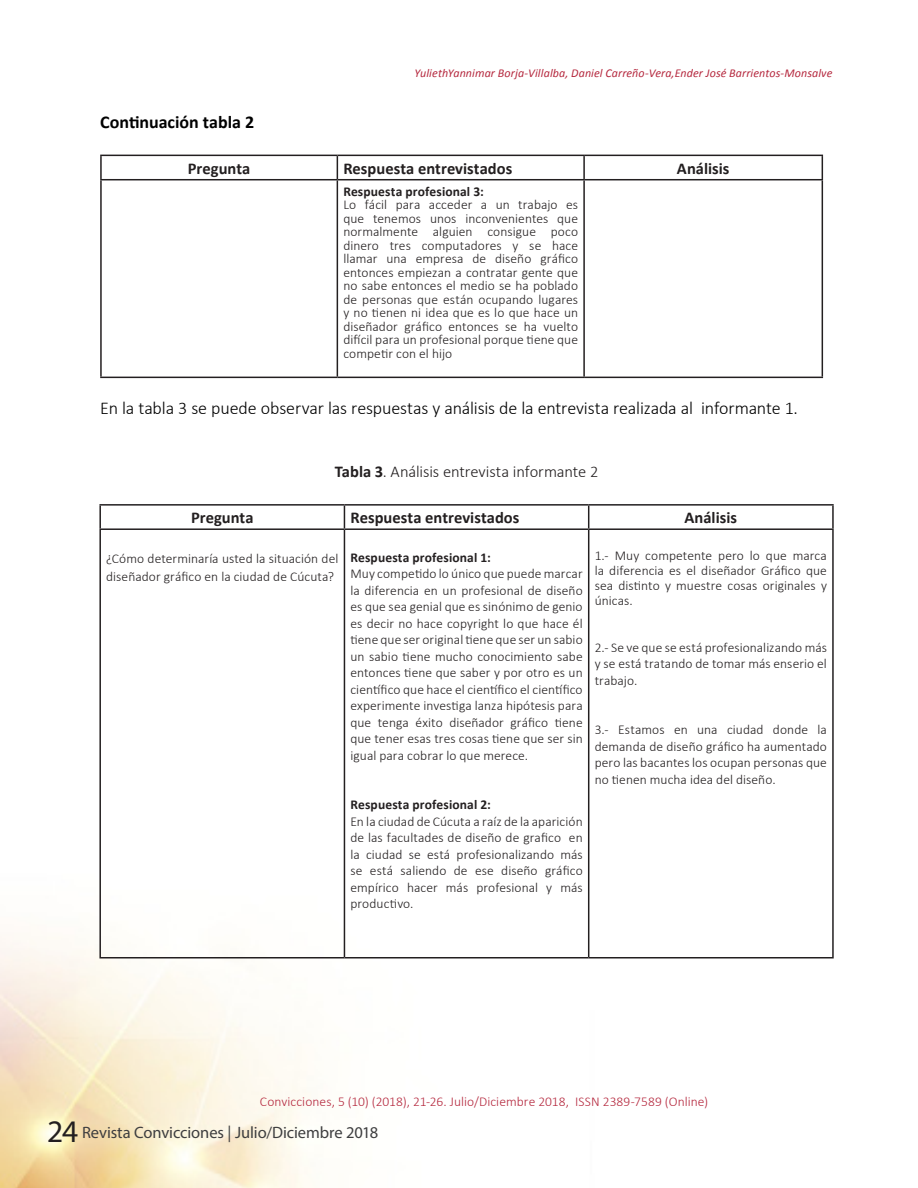
<style>
.page{position:relative;width:918px;height:1188px;background:#fff}
.page>*{position:absolute;margin:0;border:0;box-sizing:border-box;transform-origin:0 0}
.Sub2{font:300 18px "Calibri";letter-spacing:-.01em;color:#000}
.sub{font:700 18px "Calibri";color:#000}
.Sub2-2{font:700 16.5px "Calibri";letter-spacing:.005em;color:#231f20}
.t1{font:16.5px "Myriad Pro";letter-spacing:-.005em;color:#3e3e3f}
.Sub2-3{font:300 16.5px "Calibri";letter-spacing:-.005em;color:#231f20}
.Sub2-4{font:300 13.5px/16.5px "Calibri";letter-spacing:.005em;color:#231f20;text-align:justify}
.Sub2-5{font:300 13.5px "Calibri";letter-spacing:.005em;color:#b5283e}
.Sub2-6{font:700 13.5px "Calibri";letter-spacing:.01em;color:#231f20}
.autor{font:italic 12px "Calibri";letter-spacing:.01em;color:#b5283e}
.s1{font-weight:700}
.s2{font-size:31.5px;color:#231f20}
</style>
<div class="page">
<img style="left:0;top:154px;width:834px;height:1034px">
<hr style="left:100px;top:155px;width:237px;height:1px;background:#231f20">
<hr style="left:100px;top:156px;width:2px;height:23px;background:#231f20">
<hr style="left:337px;top:155px;width:247px;height:1px;background:#231f20">
<svg style="left:337px;top:156px;width:1px;height:23px"></svg>
<hr style="left:584px;top:155px;width:239px;height:1px;background:#231f20">
<hr style="left:583px;top:156px;width:2px;height:23px;background:#231f20">
<svg style="left:822px;top:156px;width:1px;height:23px"></svg>
<hr style="left:100px;top:179px;width:237px;height:1px;background:#231f20">
<hr style="left:100px;top:180px;width:2px;height:197px;background:#231f20">
<hr style="left:337px;top:179px;width:247px;height:1px;background:#231f20">
<hr style="left:337px;top:180px;width:1px;height:197px;background:#231f20">
<hr style="left:584px;top:179px;width:239px;height:1px;background:#231f20">
<hr style="left:583px;top:180px;width:2px;height:197px;background:#231f20">
<hr style="left:822px;top:180px;width:1px;height:197px;background:#231f20">
<hr style="left:100px;top:377px;width:237px;height:1px;background:#231f20">
<hr style="left:337px;top:377px;width:247px;height:1px;background:#231f20">
<hr style="left:584px;top:377px;width:239px;height:1px;background:#231f20">
<hr style="left:99px;top:504px;width:245px;height:2px;background:#231f20">
<hr style="left:99px;top:506px;width:2px;height:22px;background:#231f20">
<hr style="left:344px;top:504px;width:245px;height:2px;background:#231f20">
<svg style="left:344px;top:506px;width:1px;height:22px"></svg>
<hr style="left:589px;top:504px;width:245px;height:2px;background:#231f20">
<svg style="left:588px;top:506px;width:1px;height:22px"></svg>
<hr style="left:832px;top:506px;width:2px;height:22px;background:#231f20">
<hr style="left:99px;top:528px;width:245px;height:2px;background:#231f20">
<hr style="left:99px;top:530px;width:2px;height:427px;background:#231f20">
<hr style="left:344px;top:528px;width:245px;height:2px;background:#231f20">
<hr style="left:344px;top:530px;width:1px;height:427px;background:#231f20">
<hr style="left:589px;top:528px;width:245px;height:2px;background:#231f20">
<hr style="left:588px;top:530px;width:1px;height:427px;background:#231f20">
<hr style="left:832px;top:530px;width:2px;height:427px;background:#231f20">
<hr style="left:99px;top:957px;width:245px;height:1px;background:#231f20">
<hr style="left:344px;top:957px;width:245px;height:1px;background:#231f20">
<hr style="left:589px;top:957px;width:245px;height:1px;background:#231f20">
<p class="autor" style="left:415px;top:64px;width:419px">YuliethYannimar Borja-Villalba, Daniel Carreño-Vera,Ender José Barrientos-Monsalve</p>
<p class="sub" style="left:100px;top:110px;width:155px">Continuación tabla 2</p>
<p class="Sub2-2" style="left:188px;top:158px;width:64px">Pregunta</p>
<p class="Sub2-2" style="left:343px;top:158px;width:170px">Respuesta entrevistados</p>
<p class="Sub2-2" style="left:677px;top:158px;width:54px">Análisis</p>
<p class="Sub2-6" style="left:343px;top:183px;width:142px">Respuesta profesional 3:</p>
<p class="Sub2-4" style="left:343px;top:198px;width:236px;line-height:13.5px">Lo fácil para acceder a un trabajo es que tenemos unos inconvenientes que normalmente alguien consigue poco dinero tres computadores y se hace llamar una empresa de diseño gráfico entonces empiezan a contratar gente que no sabe entonces el medio se ha poblado de personas que están ocupando lugares y no tienen ni idea que es lo que hace un diseñador gráfico entonces se ha vuelto difícil para un profesional porque tiene que competir con el hijo</p>
<p class="Sub2" style="left:100px;top:397px;width:699px">En la tabla 3 se puede observar las respuestas y análisis de la entrevista realizada al informante 1.</p>
<p class="Sub2-3" style="left:335px;top:461px;width:265px"><span class="s1">Tabla 3</span>. Análisis entrevista informante 2</p>
<p class="Sub2-2" style="left:191px;top:507px;width:64px">Pregunta</p>
<p class="Sub2-2" style="left:350px;top:507px;width:170px">Respuesta entrevistados</p>
<p class="Sub2-2" style="left:685px;top:507px;width:54px">Análisis</p>
<p class="Sub2-4" style="left:106px;top:550px;width:234px;line-height:18px">¿Cómo determinaría usted la situación del diseñador gráfico en la ciudad de Cúcuta?</p>
<p class="Sub2-6" style="left:350px;top:549px;width:142px">Respuesta profesional 1:</p>
<p class="Sub2-4" style="left:595px;top:548px;width:234px;line-height:15px">1.- Muy competente pero lo que marca la diferencia es el diseñador Gráfico que sea distinto y muestre cosas originales y únicas.</p>
<p class="Sub2-4" style="left:595px;top:639px;width:234px">2.- Se ve que se está profesionalizando más y se está tratando de tomar más enserio el trabajo.</p>
<p class="Sub2-4" style="left:595px;top:721px;width:234px">3.- Estamos en una ciudad donde la demanda de diseño gráfico ha aumentado pero las bacantes los ocupan personas que no tienen mucha idea del diseño.</p>
<p class="Sub2-4" style="left:350px;top:565px;width:234px">Muy competido lo único que puede marcar la diferencia en un profesional de diseño es que sea genial que es sinónimo de genio es decir no hace copyright lo que hace él tiene que ser original tiene que ser un sabio un sabio tiene mucho conocimiento sabe entonces tiene que saber y por otro es un científico que hace el científico el científico experimente investiga lanza hipótesis para que tenga éxito diseñador gráfico tiene que tener esas tres cosas tiene que ser sin igual para cobrar lo que merece.</p>
<p class="Sub2-6" style="left:350px;top:796px;width:142px">Respuesta profesional 2:</p>
<p class="Sub2-4" style="left:350px;top:813px;width:234px">En la ciudad de Cúcuta a raíz de la aparición de las facultades de diseño de grafico en la ciudad se está profesionalizando más se está saliendo de ese diseño gráfico empírico hacer más profesional y más productivo.</p>
<p class="Sub2-5" style="left:260px;top:1093px;width:450px">Convicciones, 5 (10) (2018), 21-26. Julio/Diciembre 2018, ISSN 2389-7589 (Online)</p>
<p class="t1" style="left:47px;top:1122px;width:332px"><span class="s2">24</span> Revista Convicciones | Julio/Diciembre 2018</p>
</div>
